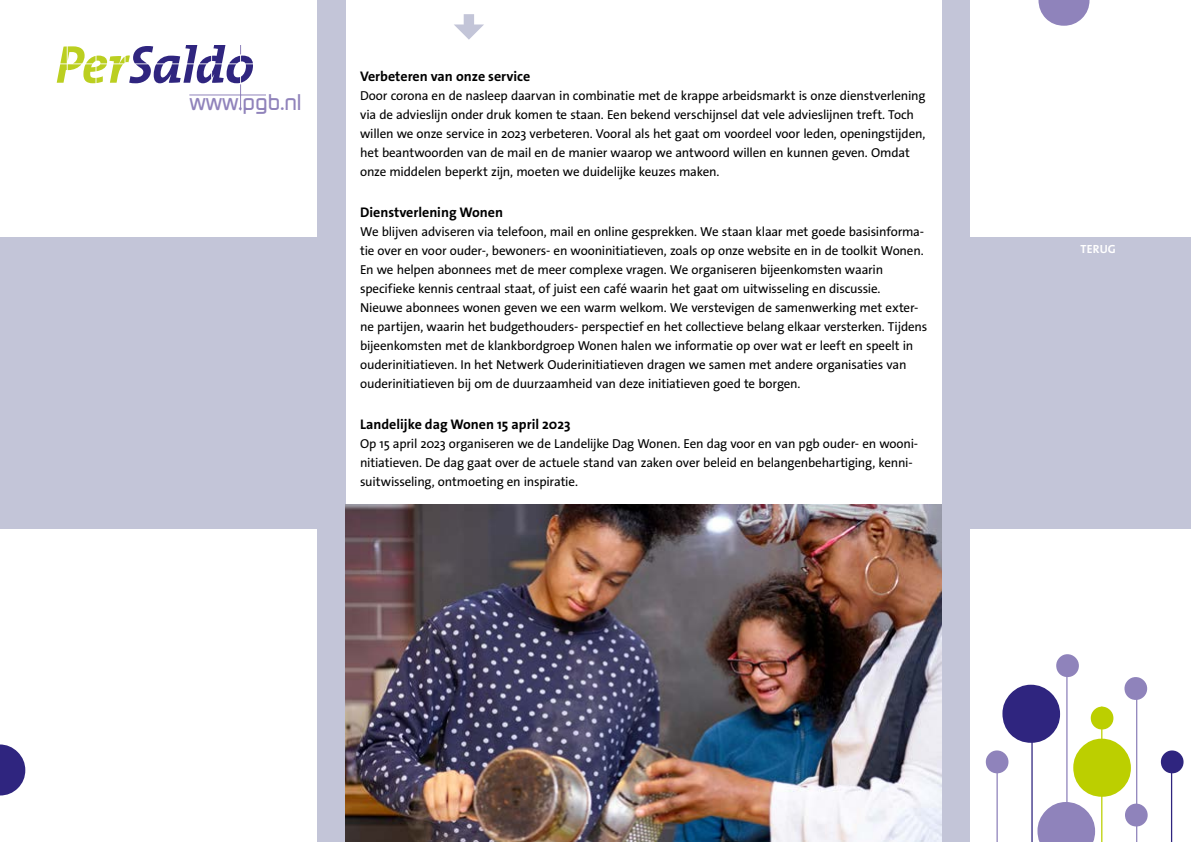
<style>
.page{position:relative;width:1191px;height:842px;background:#fff}
.page>*{position:absolute;margin:0;border:0;box-sizing:border-box;transform-origin:0 0}
.t1{font:500 22.6px "Continuum";color:#9083bb}
.t2{font:700 14px "The Sans Os F";color:#000}
.t3{font:13px/19px "The Sans Os F";letter-spacing:-.015em;color:#000}
.t4{font:700 11.9px "The Sans Os F";letter-spacing:.015em;color:#fff}
</style>
<div class="page">
<div style="left:0;top:237px;width:1191px;height:291px;background:#c3c5d8"></div>
<div style="left:317px;top:0;width:652px;height:842px;background:#c3c5d8"></div>
<div style="left:346px;top:0;width:595px;height:842px;background:#fff"></div>
<img style="left:346px;top:505px;width:595px;height:337px">
<hr style="left:189px;top:95px;width:77px;height:1px;background:#9083bb">
<svg style="left:57px;top:45px;width:196px;height:65px"></svg>
<svg style="left:0;top:744px;width:25px;height:51px"></svg>
<svg style="left:1038px;top:0;width:51px;height:26px"></svg>
<svg style="left:454px;top:14px;width:30px;height:26px"></svg>
<hr style="left:1171px;top:764px;width:1px;height:78px;background:#2f257f">
<svg style="left:1160px;top:750px;width:23px;height:23px"></svg>
<svg style="left:985px;top:654px;width:162px;height:188px"></svg>
<h1 class="t1" style="left:189px;top:88px;width:114px">www.pgb.nl</h1>
<p class="t2" style="left:360px;top:68px;width:172px">Verbeteren van onze service</p>
<p class="t3" style="left:360px;top:86px;width:567px">Door corona en de nasleep daarvan in combinatie met de krappe arbeidsmarkt is onze dienstverlening via de advieslijn onder druk komen te staan. Een bekend verschijnsel dat vele advieslijnen treft. Toch willen we onze service in 2023 verbeteren. Vooral als het gaat om voordeel voor leden, openingstijden, het beantwoorden van de mail en de manier waarop we antwoord willen en kunnen geven. Omdat onze middelen beperkt zijn, moeten we duidelijke keuzes maken.</p>
<p class="t2" style="left:360px;top:204px;width:144px">Dienstverlening Wonen</p>
<p class="t3" style="left:360px;top:222px;width:568px">We blijven adviseren via telefoon, mail en online gesprekken. We staan klaar met goede basisinforma&shy;tie over en voor ouder-, bewoners- en wooninitiatieven, zoals op onze website en in de toolkit Wonen.<br>En we helpen abonnees met de meer complexe vragen. We organiseren bijeenkomsten waarin specifieke kennis centraal staat, of juist een café waarin het gaat om uitwisseling en discussie.<br>Nieuwe abonnees wonen geven we een warm welkom. We verstevigen de samenwerking met exter&shy;ne partijen, waarin het budgethouders- perspectief en het collectieve belang elkaar versterken. Tijdens bijeenkomsten met de klankbordgroep Wonen halen we informatie op over wat er leeft en speelt in ouderinitiatieven. In het Netwerk Ouderinitiatieven dragen we samen met andere organisaties van ouderinitiatieven bij om de duurzaamheid van deze initiatieven goed te borgen.</p>
<p class="t2" style="left:360px;top:416px;width:212px">Landelijke dag Wonen 15 april 2023</p>
<p class="t3" style="left:360px;top:434px;width:559px">Op 15 april 2023 organiseren we de Landelijke Dag Wonen. Een dag voor en van pgb ouder- en wooni&shy;nitiatieven. De dag gaat over de actuele stand van zaken over beleid en belangenbehartiging, kenni&shy;suitwisseling, ontmoeting en inspiratie.</p>
<p class="t4" style="left:1080px;top:241px;width:37px">TERUG</p>
</div>
